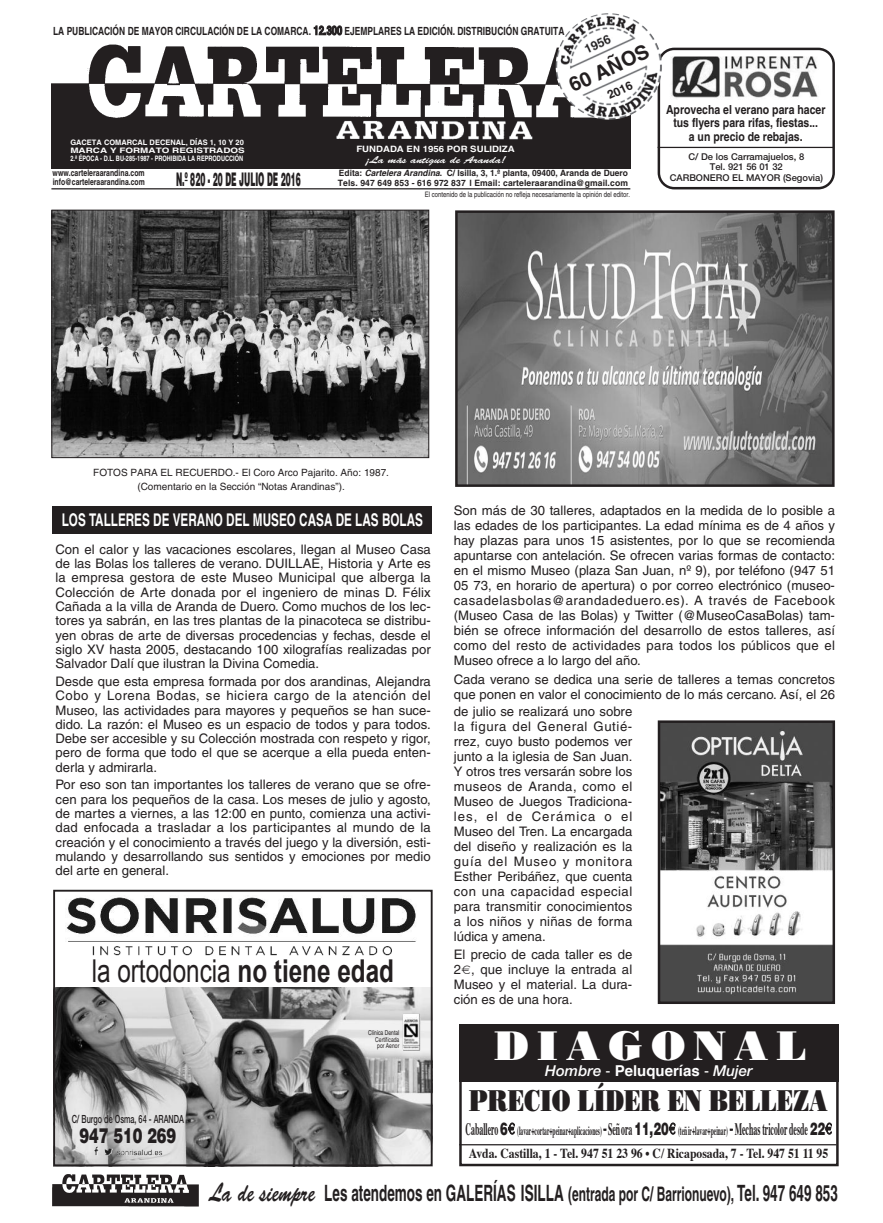
<style>
.page{position:relative;width:883px;height:1223px;background:#fff}
.page>*{position:absolute;margin:0;border:0;box-sizing:border-box;transform-origin:0 0}
.t1{font:41.25px "Bodoni Poster";letter-spacing:.2em;color:#fff}
.t2{font:31.5px "Arial";color:#231f20;scale:.77 1}
.t3{font:30px "Bodoni Poster";color:#231f20;scale:.75 1}
.t4{font:700 22.5px "Helvetica";color:#231f20;scale:.6 1}
.t5{font:900 20.75px "Helvetica";color:#231f20;scale:.7 1}
.t6{font:700 20px "Helvetica";color:#231f20}
.t7{font:900 18.75px "Helvetica";color:#231f20;scale:.4 1}
.t8{font:700 17.5px "Helvetica";color:#fff;scale:.67 1}
.t9{font:italic 500 15px "Helvetica Neue";color:#fff}
.t10{font:700 13.75px "Times";color:#231f20;scale:.85 1}
.t11{font:13.12px/15px "Helvetica";color:#231f20;text-align:justify}
.t12{font:700 12.5px "Times";color:#231f20;scale:.45 1}
.t13{font:700 12.5px/13.8px "Helvetica";color:#231f20;text-align:center;scale:.84 1}
.t14{font:700 11.88px "Helvetica";color:#231f20}
.t15{font:700 11.25px "Helvetica";color:#231f20;scale:.75 1}
.t16{font:500 11.25px "Helvetica Neue";color:#231f20;scale:.65 1}
.t17{font:10px/13.8px "Helvetica";color:#231f20;text-align:center}
.t18{font:10px "Brush Script";color:#fff;scale:1.2 1}
.t19{font:500 9.38px/10.6px "Helvetica Neue";color:#231f20;text-align:center}
.t20{font:700 9px/8.8px "Helvetica";color:#231f20;scale:.77 1}
.t21{font:700 8.75px/9.4px "Helvetica";letter-spacing:.01em;color:#231f20;scale:.96 1}
.t22{font:700 8.75px "Helvetica";color:#fff;scale:1.1 1}
.t23{font:700 7.5px/8.1px "Helvetica";color:#fff}
.t24{font:7.5px "Helvetica";color:#231f20;scale:.8 1}
.t25{font:6.75px/6.8px "Helvetica";color:#231f20;text-align:justify;scale:.75 1}
.s1{font-size:12.5px}
.s2{font-style:italic}
.s3{font-weight:700}
.s4{font-family:"Big Caslon";font-weight:500}
.s5{font-family:"Helvetica";font-weight:400;font-style:normal}
.s6{font-family:"Helvetica";font-weight:700;font-style:normal}
.s7{font-size:17.5px}
.s8{font-family:"Helvetica";font-weight:900;font-size:17.5px}
.s9{font-family:"Big Caslon";font-weight:500;font-size:17.5px}
.s10{font-family:"Brush Script";font-weight:400;font-size:26.62px}
.s11{font-size:20px}
</style>
<div class="page">
<div style="left:459px;top:1024px;width:379px;height:142px;border:2px solid #231f20"></div>
<div style="left:459px;top:1024px;width:379px;height:57px;background:#231f20"></div>
<hr style="left:459px;top:1144px;width:377px;height:1px;background:#231f20">
<div style="left:53px;top:506px;width:379px;height:27px;background:#231f20"></div>
<img style="left:52px;top:1174px;width:147px;height:32px">
<img style="left:53px;top:212px;width:374px;height:244px">
<div style="left:51px;top:210px;width:378px;height:248px;border:1px solid #231f20"></div>
<img style="left:660px;top:723px;width:171px;height:278px">
<div style="left:657px;top:720px;width:177px;height:284px;border:2px solid #231f20"></div>
<hr style="left:51px;top:188px;width:579px;height:1px;background:#231f20">
<img style="left:51px;top:44px;width:510px;height:124px">
<img style="left:331px;top:120px;width:208px;height:24px">
<div style="left:337px;top:140px;width:196px;height:8px;background:#231f20"></div>
<div style="left:299px;top:144px;width:272px;height:24px;background:#231f20"></div>
<div style="left:69px;top:127px;width:191px;height:37px;background:#231f20"></div>
<img style="left:458px;top:213px;width:373px;height:271px">
<div style="left:455px;top:210px;width:379px;height:277px;border:2px solid #231f20"></div>
<img style="left:555px;top:13px;width:107px;height:107px;border-radius:50%">
<svg style="left:561px;top:37px;width:273px;height:152px"></svg>
<img style="left:56px;top:987px;width:373px;height:176px">
<div style="left:53px;top:889px;width:379px;height:277px;border:2px solid #231f20"></div>
<img style="left:66px;top:897px;width:350px;height:59px">
<img style="left:94px;top:1146px;width:65px;height:9px">
<img style="left:402px;top:1013px;width:19px;height:39px">
<p class="t15" style="left:53px;top:27px;width:683px">LA PUBLICACIÓN DE MAYOR CIRCULACIÓN DE LA COMARCA. <span class="s1">12.300</span> EJEMPLARES LA EDICIÓN. DISTRIBUCIÓN GRATUITA</p>
<p class="t23" style="left:70px;top:139px;width:176px">GACETA COMARCAL DECENAL, DÍAS 1, 10 Y 20<br>MARCA Y FORMATO REGISTRADOS<br>2.ª ÉPOCA - D.L. BU-285-1987 - PROHIBIDA LA REPRODUCCIÓN</p>
<p class="t20" style="left:53px;top:169px;width:121px">www.carteleraarandina.com info@carteleraarandina.com</p>
<h3 class="t7" style="left:176px;top:168px;width:313px">N.º 820 - 20 DE JULIO DE 2016</h3>
<h3 class="t6" style="left:567px;top:79px;width:87px;rotate:-25deg">60 AÑOS</h3>
<p class="t14" style="left:606px;top:92px;width:28px;rotate:-25deg">2016</p>
<p class="t22" style="left:356px;top:146px;width:145px">FUNDADA EN 1956 POR SULIDIZA</p>
<p class="t18" style="left:365px;top:156px;width:119px">¡La más antigua de Aranda!</p>
<p class="t21" style="left:338px;top:169px;width:303px">Edita: <span class="s2">Cartelera Arandina</span>. C/ Isilla, 3, 1.ª planta, 09400, Aranda de Duero<br>Tels. 947 649 853 - 616 972 837 l Email: carteleraarandina@gmail.com</p>
<p class="t24" style="left:424px;top:192px;width:258px">El contenido de la publicación no refleja necesariamente la opinión del editor.</p>
<p class="t13" style="left:666px;top:103px;width:191px">Aprovecha el verano para hacer tus flyers para rifas, fiestas...<br>a un precio de rebajas.</p>
<p class="t19" style="left:669px;top:152px;width:155px">C/ De los Carramajuelos, 8<br>Tel. 921 56 01 32<br>CARBONERO EL MAYOR (Segovia)</p>
<p class="t17" style="left:93px;top:466px;width:297px">FOTOS PARA EL RECUERDO.- El Coro Arco Pajarito. Año: 1987. (Comentario en la Sección “Notas Arandinas”).</p>
<h3 class="t8" style="left:62px;top:513px;width:540px">LOS TALLERES DE VERANO DEL MUSEO CASA DE LAS BOLAS</h3>
<p class="t11" style="left:55px;top:543px;width:377px;line-height:14.2px">Con el calor y las vacaciones escolares, llegan al Museo Casa de las Bolas los talleres de verano. DUILLAE, Historia y Arte es la empresa gestora de este Museo Municipal que alberga la Colección de Arte donada por el ingeniero de minas D. Félix Cañada a la villa de Aranda de Duero. Como muchos de los lec&shy;tores ya sabrán, en las tres plantas de la pinacoteca se distribu&shy;yen obras de arte de diversas procedencias y fechas, desde el siglo XV hasta 2005, destacando 100 xilografías realizadas por Salvador Dalí que ilustran la Divina Comedia.</p>
<p class="t11" style="left:55px;top:675px;width:377px;line-height:14.2px">Desde que esta empresa formada por dos arandinas, Alejandra Cobo y Lorena Bodas, se hiciera cargo de la atención del Museo, las actividades para mayores y pequeños se han suce&shy;dido. La razón: el Museo es un espacio de todos y para todos.<br>Debe ser accesible y su Colección mostrada con respeto y rigor, pero de forma que todo el que se acerque a ella pueda enten&shy;derla y admirarla.</p>
<p class="t11" style="left:55px;top:779px;width:377px;line-height:14.2px">Por eso son tan importantes los talleres de verano que se ofre&shy;cen para los pequeños de la casa. Los meses de julio y agosto, de martes a viernes, a las 12:00 en punto, comienza una activi&shy;dad enfocada a trasladar a los participantes al mundo de la creación y el conocimiento a través del juego y la diversión, esti&shy;mulando y desarrollando sus sentidos y emociones por medio del arte en general.</p>
<h2 class="t2" style="left:92px;top:953px;width:394px">la ortodoncia <span class="s3">no tiene edad</span></h2>
<p class="t16" style="left:72px;top:1114px;width:174px">C/ Burgo de Osma, 64 - ARANDA</p>
<h3 class="t5" style="left:79px;top:1123px;width:140px">947 510 269</h3>
<p class="t25" style="left:375px;top:1029px;width:34px;text-indent:-7px">Clínica Dental Certificada por Aenor</p>
<p class="t11" style="left:453px;top:504px;width:382px">Son más de 30 talleres, adaptados en la medida de lo posible a las edades de los participantes. La edad mínima es de 4 años y hay plazas para unos 15 asistentes, por lo que se recomienda apuntarse con antelación. Se ofrecen varias formas de contacto: en el mismo Museo (plaza San Juan, nº 9), por teléfono (947 51<br>05 73, en horario de apertura) o por correo electrónico (museo&shy;casadelasbolas@arandadeduero.es). A través de Facebook (Museo Casa de las Bolas) y Twitter (@MuseoCasaBolas) tam&shy;bién se ofrece información del desarrollo de estos talleres, así como del resto de actividades para todos los públicos que el Museo ofrece a lo largo del año.</p>
<p class="t11" style="left:453px;top:672px;width:382px">Cada verano se dedica una serie de talleres a temas concretos que ponen en valor el conocimiento de lo más cercano. Así, el 26</p>
<p class="t11" style="left:453px;top:705px;width:180px">de julio se realizará uno sobre la figura del General Gutié&shy;rrez, cuyo busto podemos ver junto a la iglesia de San Juan.<br>Y otros tres versarán sobre los museos de Aranda, como el Museo de Juegos Tradiciona&shy;les, el de Cerámica o el Museo del Tren. La encargada del diseño y realización es la guía del Museo y monitora Esther Peribáñez, que cuenta con una capacidad especial para transmitir conocimientos a los niños y niñas de forma lúdica y amena.</p>
<p class="t11" style="left:453px;top:948px;width:180px">El precio de cada taller es de 2<span class="s4">€</span>, que incluye la entrada al Museo y el material. La dura&shy;ción es de una hora.</p>
<h1 class="t1" style="left:494px;top:1021px;width:314px">DIAGONAL</h1>
<p class="t9" style="left:545px;top:1065px;width:209px">Hombre <span class="s5">-</span> <span class="s6">Peluquerías</span> <span class="s5">-</span> Mujer</p>
<h3 class="t3" style="left:469px;top:1083px;width:480px">PRECIO LÍDER EN BELLEZA</h3>
<p class="t12" style="left:465px;top:1125px;width:815px"><span class="s7">Caballero</span> <span class="s8">6</span><span class="s9">€</span> (lavar+cortar+peinar+aplicaciones) <span class="s9">-</span> <span class="s7">Señora</span> <span class="s8">11,20</span><span class="s9">€</span> (teñir+lavar+peinar) <span class="s9">-</span> <span class="s7">Mechas tricolor desde</span> <span class="s8">22</span><span class="s9">€</span></p>
<p class="t10" style="left:468px;top:1147px;width:424px">Avda. Castilla, 1 - Tel. 947 51 23 96 • C/ Ricaposada, 7 - Tel. 947 51 11 95</p>
<h3 class="t4" style="left:209px;top:1185px;width:1048px"><span class="s10">La de siempre</span> Les atendemos en GALERÍAS ISILLA <span class="s11">(entrada por C/ Barrionuevo),</span> Tel. 947 649 853</h3>
</div>
